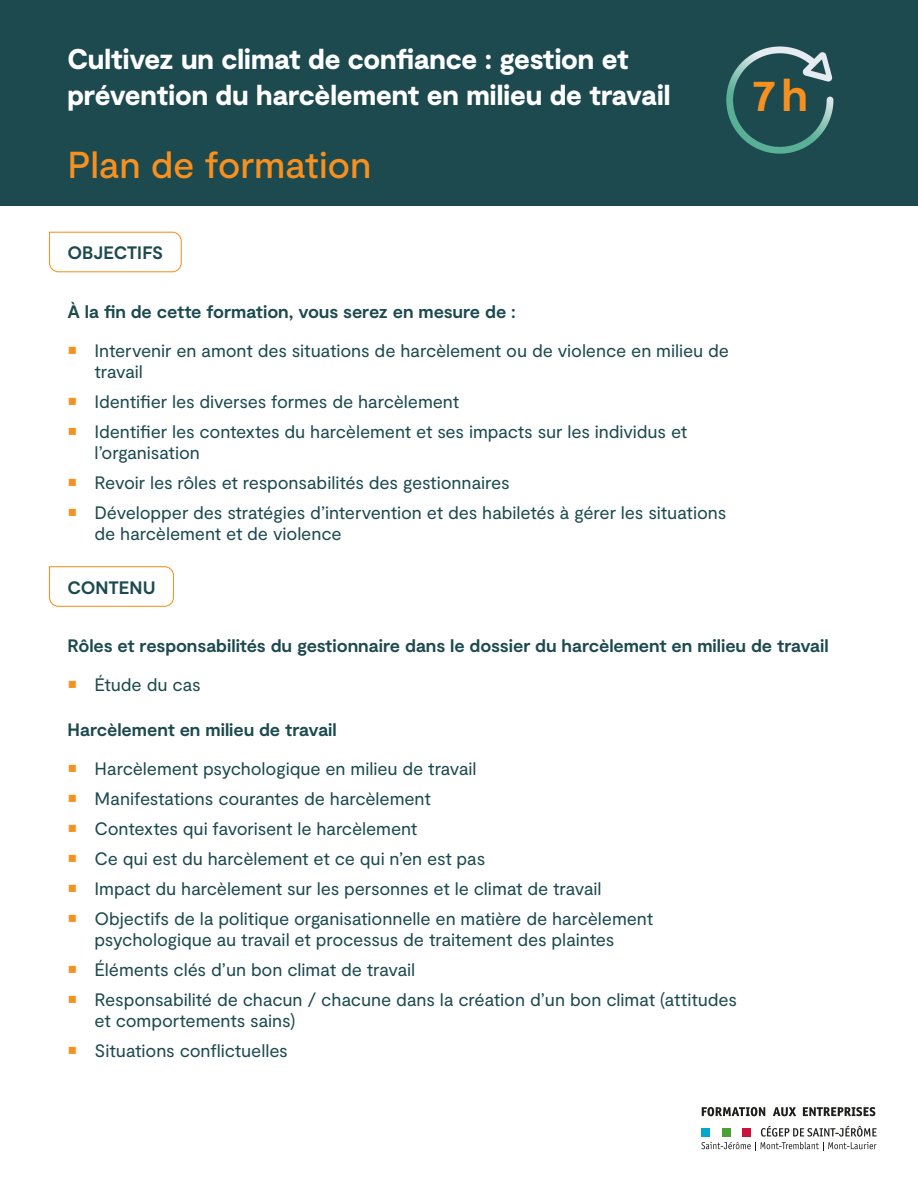
<style>
.page{position:relative;width:918px;height:1188px;background:#fff}
.page>*{position:absolute;margin:0;border:0;box-sizing:border-box;transform-origin:0 0}
.t1{font:700 45.6px "Moderat";color:#f7901e}
.t2{font:500 37.5px "Moderat";letter-spacing:-.005em;color:#f7901e}
.t3{font:900 28.5px/36px "Moderat";letter-spacing:-.005em;color:#fff;scale:.96 1}
.t4{font:18px/30px "Moderat";letter-spacing:-.005em;color:#1c4a4f}
.t5{font:700 18px "Moderat";letter-spacing:-.005em;color:#1c4a4f}
</style>
<div class="page">
<div style="left:0;top:0;width:918px;height:206px;background:#1c4a4f"></div>
<svg style="left:726px;top:46px;width:53px;height:82px"></svg>
<svg style="left:702px;top:1107px;width:63px;height:9px"></svg>
<svg style="left:773px;top:1107px;width:23px;height:9px"></svg>
<svg style="left:803px;top:1107px;width:72px;height:9px"></svg>
<svg style="left:701px;top:1126px;width:176px;height:25px"></svg>
<div style="left:743px;top:1128px;width:8px;height:8px;background:#cb123b"></div>
<div style="left:722px;top:1128px;width:8px;height:8px;background:#4ca134"></div>
<div style="left:701px;top:1128px;width:8px;height:8px;background:#02a6cf"></div>
<svg style="left:49px;top:231px;width:133px;height:42px"></svg>
<svg style="left:49px;top:566px;width:125px;height:41px"></svg>
<h3 class="t3" style="left:68px;top:42px;width:630px">Cultivez un climat de confiance : gestion et prévention du harcèlement en milieu de travail</h3>
<h2 class="t2" style="left:68px;top:144px;width:306px">Plan de formation</h2>
<h1 class="t1" style="left:751px;top:69px;width:59px">7h</h1>
<p class="t5" style="left:68px;top:242px;width:97px">OBJECTIFS</p>
<p class="t5" style="left:68px;top:301px;width:450px">À la fin de cette formation, vous serez en mesure de :</p>
<p class="t4" style="left:94px;top:340px;width:636px;line-height:21px">Intervenir en amont des situations de harcèlement ou de violence en milieu de travail</p>
<p class="t4" style="left:94px;top:387px;width:594px">Identifier les diverses formes de harcèlement<br>Identifier les contextes du harcèlement et ses impacts sur les individus et</p>
<p class="t4" style="left:94px;top:438px;width:633px">l’organisation<br>Revoir les rôles et responsabilités des gestionnaires<br>Développer des stratégies d’intervention et des habiletés à gérer les situations</p>
<p class="t4" style="left:94px;top:519px;width:249px">de harcèlement et de violence</p>
<p class="t5" style="left:68px;top:577px;width:90px">CONTENU</p>
<p class="t5" style="left:68px;top:635px;width:763px">Rôles et responsabilités du gestionnaire dans le dossier du harcèlement en milieu de travail</p>
<p class="t4" style="left:94px;top:670px;width:108px">Étude du cas</p>
<p class="t5" style="left:68px;top:719px;width:271px">Harcèlement en milieu de travail</p>
<p class="t4" style="left:94px;top:754px;width:560px">Harcèlement psychologique en milieu de travail<br>Manifestations courantes de harcèlement<br>Contextes qui favorisent le harcèlement<br>Ce qui est du harcèlement et ce qui n’en est pas<br>Impact du harcèlement sur les personnes et le climat de travail Objectifs de la politique organisationnelle en matière de harcèlement</p>
<p class="t4" style="left:94px;top:926px;width:644px">psychologique au travail et processus de traitement des plaintes<br>Éléments clés d’un bon climat de travail<br>Responsabilité de chacun / chacune dans la création d’un bon climat (attitudes</p>
<p class="t4" style="left:94px;top:1007px;width:203px">et comportements sains)<br>Situations conflictuelles</p>
</div>
